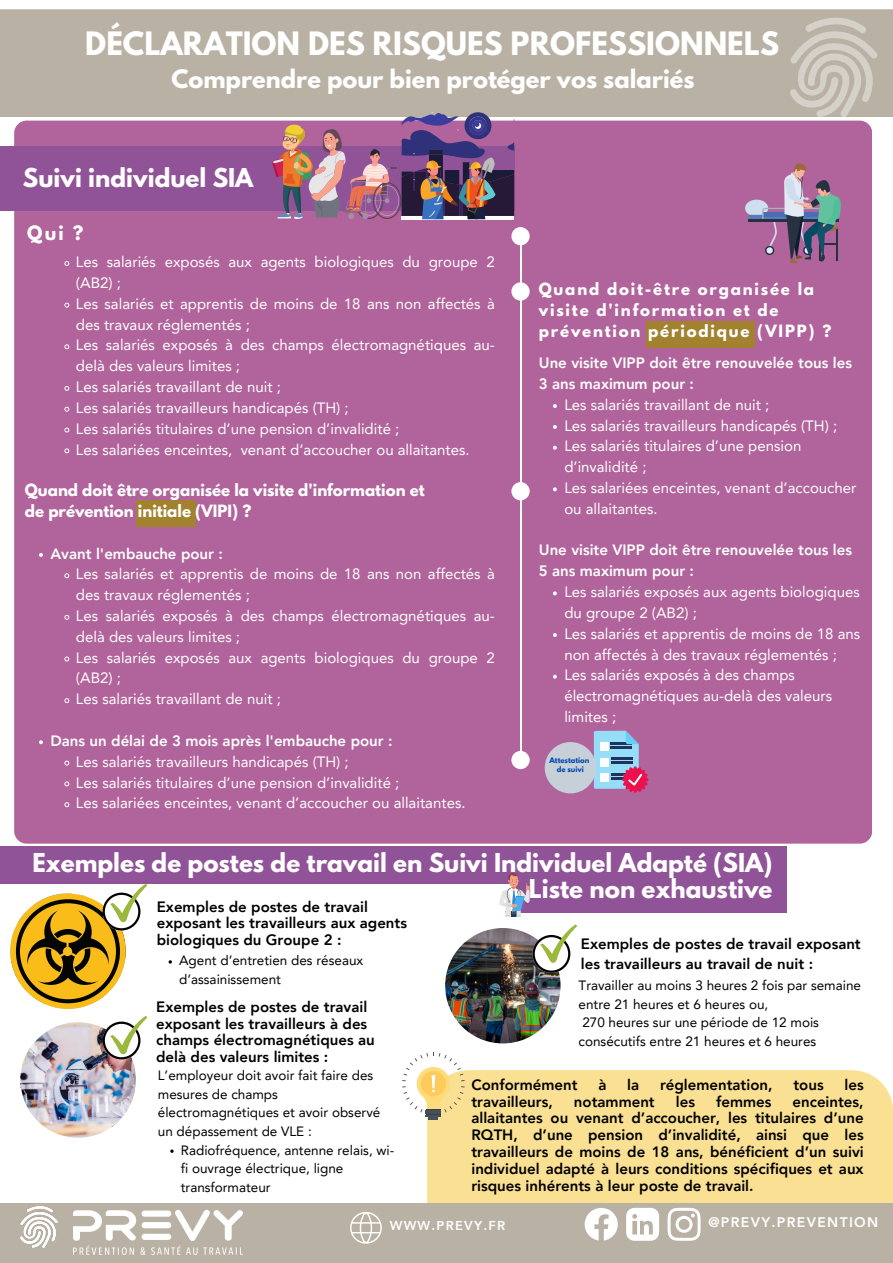
<style>
.page{position:relative;width:893px;height:1263px;background:#fff}
.page>*{position:absolute;margin:0;border:0;box-sizing:border-box;transform-origin:0 0}
.t1{font:700 28.58px "League Spartan";color:#fff}
.t2{font:700 23.02px/25.3px "League Spartan";color:#fff;text-align:right}
.t3{font:700 22.58px "League Spartan";color:#fff}
.t4{font:700 17.62px "League Spartan";color:#fff}
.t5{font:15px/20.9px "Avenir LT Pro";color:#fff}
.t6{font:800 15px/16.9px "Avenir LT Pro";color:#000;text-align:justify}
.t7{font:800 15px/16.9px "Avenir";color:#000}
.t8{font:800 15px/20.9px "Avenir LT Pro";color:#fff}
.t9{font:700 15px/20.9px "League Spartan";letter-spacing:.12em;color:#fff}
.t10{font:700 15px/20.9px "League Spartan";color:#fff}
.t11{font:800 13.88px "Avenir";letter-spacing:.095em;color:#fff}
.t12{font:13.5px/18.6px "Avenir LT Pro";color:#000}
.t13{font:800 12.9px "Avenir";letter-spacing:.095em;color:#fff}
.t14{font:700 6.9px "League Spartan";color:#004aad}
</style>
<div class="page">
<div style="left:0;top:9px;width:893px;height:108px;background:#b9b2a4"></div>
<svg style="left:790px;top:18px;width:87px;height:99px;background:#c5c0b5"></svg>
<div style="left:14px;top:121px;width:857px;height:723px;background:#b1649b;border-radius:13px"></div>
<div style="left:646px;top:321px;width:108px;height:27px;background:#a2822f"></div>
<div style="left:136px;top:500px;width:59px;height:26px;background:#a2822f"></div>
<div style="left:0;top:146px;width:514px;height:64px;background:#915398"></div>
<hr style="left:520px;top:236px;width:1px;height:525px;background:#fff">
<div style="left:511px;top:227px;width:19px;height:18px;background:#fff;border-radius:50%"></div>
<div style="left:511px;top:282px;width:19px;height:19px;background:#fff;border-radius:50%"></div>
<div style="left:511px;top:482px;width:19px;height:18px;background:#fff;border-radius:50%"></div>
<svg style="left:594px;top:731px;width:55px;height:62px"></svg>
<div style="left:545px;top:742px;width:51px;height:51px;background:#c7d0d8;border-radius:50%"></div>
<svg style="left:745px;top:163px;width:96px;height:101px"></svg>
<img style="left:272px;top:110px;width:242px;height:109px">
<div style="left:427px;top:1070px;width:466px;height:133px;background:#fae092"></div>
<div style="left:0;top:1203px;width:893px;height:60px;background:#b9b2a4"></div>
<svg style="left:350px;top:1212px;width:32px;height:32px"></svg>
<svg style="left:584px;top:1208px;width:34px;height:32px"></svg>
<svg style="left:626px;top:1208px;width:33px;height:33px"></svg>
<svg style="left:667px;top:1208px;width:33px;height:33px"></svg>
<img style="left:20px;top:1206px;width:37px;height:42px">
<img style="left:74px;top:1209px;width:168px;height:45px">
<img style="left:445px;top:928px;width:115px;height:115px;border-radius:50%">
<svg style="left:532px;top:924px;width:45px;height:48px"></svg>
<div style="left:10px;top:893px;width:116px;height:116px;background:#fabc19;border-radius:50%"></div>
<svg style="left:16px;top:884px;width:131px;height:119px"></svg>
<div style="left:516px;top:876px;width:270px;height:37px;background:#915398"></div>
<div style="left:0;top:846px;width:786px;height:37px;background:#915398"></div>
<img style="left:21px;top:1022px;width:115px;height:115px;border-radius:50%">
<svg style="left:103px;top:1016px;width:44px;height:43px"></svg>
<svg style="left:402px;top:1052px;width:62px;height:68px"></svg>
<svg style="left:64px;top:261px;width:6px;height:5px"></svg>
<svg style="left:64px;top:302px;width:6px;height:6px"></svg>
<svg style="left:64px;top:344px;width:6px;height:5px"></svg>
<svg style="left:64px;top:386px;width:6px;height:5px"></svg>
<svg style="left:64px;top:407px;width:6px;height:5px"></svg>
<svg style="left:64px;top:427px;width:6px;height:6px"></svg>
<svg style="left:64px;top:448px;width:6px;height:5px"></svg>
<svg style="left:39px;top:553px;width:4px;height:4px"></svg>
<svg style="left:64px;top:573px;width:6px;height:5px"></svg>
<svg style="left:64px;top:615px;width:6px;height:5px"></svg>
<svg style="left:64px;top:656px;width:6px;height:6px"></svg>
<svg style="left:64px;top:698px;width:6px;height:5px"></svg>
<svg style="left:39px;top:740px;width:4px;height:4px"></svg>
<svg style="left:64px;top:760px;width:6px;height:6px"></svg>
<svg style="left:64px;top:781px;width:6px;height:5px"></svg>
<svg style="left:64px;top:802px;width:6px;height:5px"></svg>
<svg style="left:553px;top:404px;width:4px;height:4px"></svg>
<svg style="left:553px;top:425px;width:4px;height:4px"></svg>
<svg style="left:553px;top:446px;width:4px;height:4px"></svg>
<svg style="left:553px;top:487px;width:4px;height:4px"></svg>
<svg style="left:553px;top:591px;width:4px;height:4px"></svg>
<svg style="left:553px;top:633px;width:4px;height:4px"></svg>
<svg style="left:553px;top:675px;width:4px;height:4px"></svg>
<svg style="left:169px;top:960px;width:3px;height:4px"></svg>
<svg style="left:170px;top:1149px;width:4px;height:4px"></svg>
<div style="left:511px;top:751px;width:19px;height:18px;background:#fff;border-radius:50%"></div>
<svg style="left:498px;top:873px;width:32px;height:43px"></svg>
<h1 class="t1" style="left:85px;top:29px;width:695px">DÉCLARATION DES RISQUES PROFESSIONNELS</h1>
<h3 class="t3" style="left:171px;top:68px;width:524px">Comprendre pour bien protéger vos salariés</h3>
<p class="t2" style="left:23px;top:168px;width:232px">Suivi individuel SIA</p>
<p class="t4" style="left:27px;top:224px;width:58px">Qui ?</p>
<p class="t5" style="left:76px;top:253px;width:420px">Les salariés exposés aux agents biologiques du groupe 2 (AB2) ;</p>
<h1 class="t5" style="left:76px;top:294px;width:420px">Les salariés et apprentis de moins de 18 ans non affectés à des travaux réglementés ;</h1>
<p class="t5" style="left:76px;top:336px;width:420px">Les salariés exposés à des champs électromagnétiques au&shy;delà des valeurs limites ;</p>
<h2 class="t5" style="left:76px;top:378px;width:206px">Les salariés travaillant de nuit ;</h2>
<p class="t5" style="left:76px;top:399px;width:274px">Les salariés travailleurs handicapés (TH) ;</p>
<p class="t5" style="left:76px;top:419px;width:325px">Les salariés titulaires d’une pension d’invalidité ;</p>
<p class="t5" style="left:76px;top:440px;width:395px">Les salariées enceintes, venant d’accoucher ou allaitantes.</p>
<p class="t10" style="left:25px;top:482px;width:401px">Quand doit être organisée la visite d'information et de prévention initiale (VIPI) ?</p>
<p class="t8" style="left:50px;top:544px;width:174px">Avant l'embauche pour :</p>
<p class="t5" style="left:76px;top:565px;width:420px">Les salariés et apprentis de moins de 18 ans non affectés à des travaux réglementés ;</p>
<p class="t5" style="left:76px;top:607px;width:420px">Les salariés exposés à des champs électromagnétiques au&shy;delà des valeurs limites ;</p>
<p class="t5" style="left:76px;top:648px;width:420px">Les salariés exposés aux agents biologiques du groupe 2 (AB2) ;</p>
<h4 class="t5" style="left:76px;top:690px;width:206px">Les salariés travaillant de nuit ;</h4>
<p class="t8" style="left:50px;top:732px;width:344px">Dans un délai de 3 mois après l'embauche pour :</p>
<p class="t5" style="left:76px;top:752px;width:274px">Les salariés travailleurs handicapés (TH) ;</p>
<p class="t5" style="left:76px;top:773px;width:325px">Les salariés titulaires d’une pension d’invalidité ;</p>
<p class="t5" style="left:76px;top:794px;width:391px">Les salariées enceintes, venant d’accoucher ou allaitantes.</p>
<p class="t9" style="left:539px;top:280px;width:294px">Quand doit-être organisée la visite d'information et de prévention périodique (VIPP) ?</p>
<p class="t8" style="left:539px;top:354px;width:315px">Une visite VIPP doit être renouvelée tous les<br>3 ans maximum pour :</p>
<p class="t5" style="left:564px;top:395px;width:206px">Les salariés travaillant de nuit ;</p>
<p class="t5" style="left:564px;top:416px;width:274px">Les salariés travailleurs handicapés (TH) ;</p>
<h4 class="t5" style="left:564px;top:437px;width:238px">Les salariés titulaires d’une pension d’invalidité ;</h4>
<h4 class="t5" style="left:564px;top:479px;width:294px">Les salariées enceintes, venant d’accoucher ou allaitantes.</h4>
<p class="t8" style="left:539px;top:541px;width:315px">Une visite VIPP doit être renouvelée tous les<br>5 ans maximum pour :</p>
<p class="t5" style="left:564px;top:583px;width:297px">Les salariés exposés aux agents biologiques du groupe 2 (AB2) ;</p>
<p class="t5" style="left:564px;top:624px;width:297px">Les salariés et apprentis de moins de 18 ans non affectés à des travaux réglementés ;</p>
<p class="t5" style="left:564px;top:666px;width:269px">Les salariés exposés à des champs électromagnétiques au-delà des valeurs limites ;</p>
<h4 class="t14" style="left:549px;top:757px;width:41px">Attestation</h4>
<p class="t14" style="left:557px;top:766px;width:29px">de suivi</p>
<p class="t2" style="left:32px;top:853px;width:741px">Exemples de postes de travail en Suivi Individuel Adapté (SIA)<br>Liste non exhaustive</p>
<p class="t7" style="left:157px;top:898px;width:252px">Exemples de postes de travail exposant les travailleurs aux agents biologiques du Groupe 2 :</p>
<p class="t12" style="left:179px;top:952px;width:186px">Agent d’entretien des réseaux d’assainissement</p>
<p class="t7" style="left:156px;top:998px;width:220px">Exemples de postes de travail exposant les travailleurs à des champs électromagnétiques au delà des valeurs limites :</p>
<p class="t12" style="left:158px;top:1067px;width:224px">L’employeur doit avoir fait faire des mesures de champs électromagnétiques et avoir observé un dépassement de VLE :</p>
<h4 class="t12" style="left:181px;top:1142px;width:215px">Radiofréquence, antenne relais, wi&shy;fi ouvrage électrique, ligne transformateur</h4>
<p class="t7" style="left:581px;top:933px;width:281px;line-height:20.9px">Exemples de postes de travail exposant les travailleurs au travail de nuit :</p>
<p class="t12" style="left:578px;top:977px;width:284px">Travailler au moins 3 heures 2 fois par semaine entre 21 heures et 6 heures ou,</p>
<h1 class="t12" style="left:578px;top:1014px;width:242px">270 heures sur une période de 12 mois consécutifs entre 21 heures et 6 heures</h1>
<p class="t6" style="left:471px;top:1077px;width:108px">Conformément</p>
<p class="t6" style="left:598px;top:1077px;width:10px">à</p>
<p class="t6" style="left:627px;top:1077px;width:13px">la</p>
<p class="t6" style="left:660px;top:1077px;width:114px">réglementation,</p>
<p class="t6" style="left:793px;top:1077px;width:32px">tous</p>
<p class="t6" style="left:844px;top:1077px;width:21px">les</p>
<p class="t6" style="left:471px;top:1094px;width:83px">travailleurs,</p>
<p class="t6" style="left:574px;top:1094px;width:82px">notamment</p>
<p class="t6" style="left:676px;top:1094px;width:21px">les</p>
<p class="t6" style="left:716px;top:1094px;width:57px">femmes</p>
<p class="t6" style="left:471px;top:1094px;width:394px;text-indent:321px">enceintes, allaitantes ou venant d’accoucher, les titulaires d’une RQTH, d’une pension d’invalidité, ainsi que les travailleurs de moins de 18 ans, bénéficient d’un suivi individuel adapté à leurs conditions spécifiques et aux risques inhérents à leur poste de travail.</p>
<p class="t13" style="left:390px;top:1217px;width:117px">WWW.PREVY.FR</p>
<p class="t11" style="left:708px;top:1213px;width:171px">@PREVY.PREVENTION</p>
</div>
